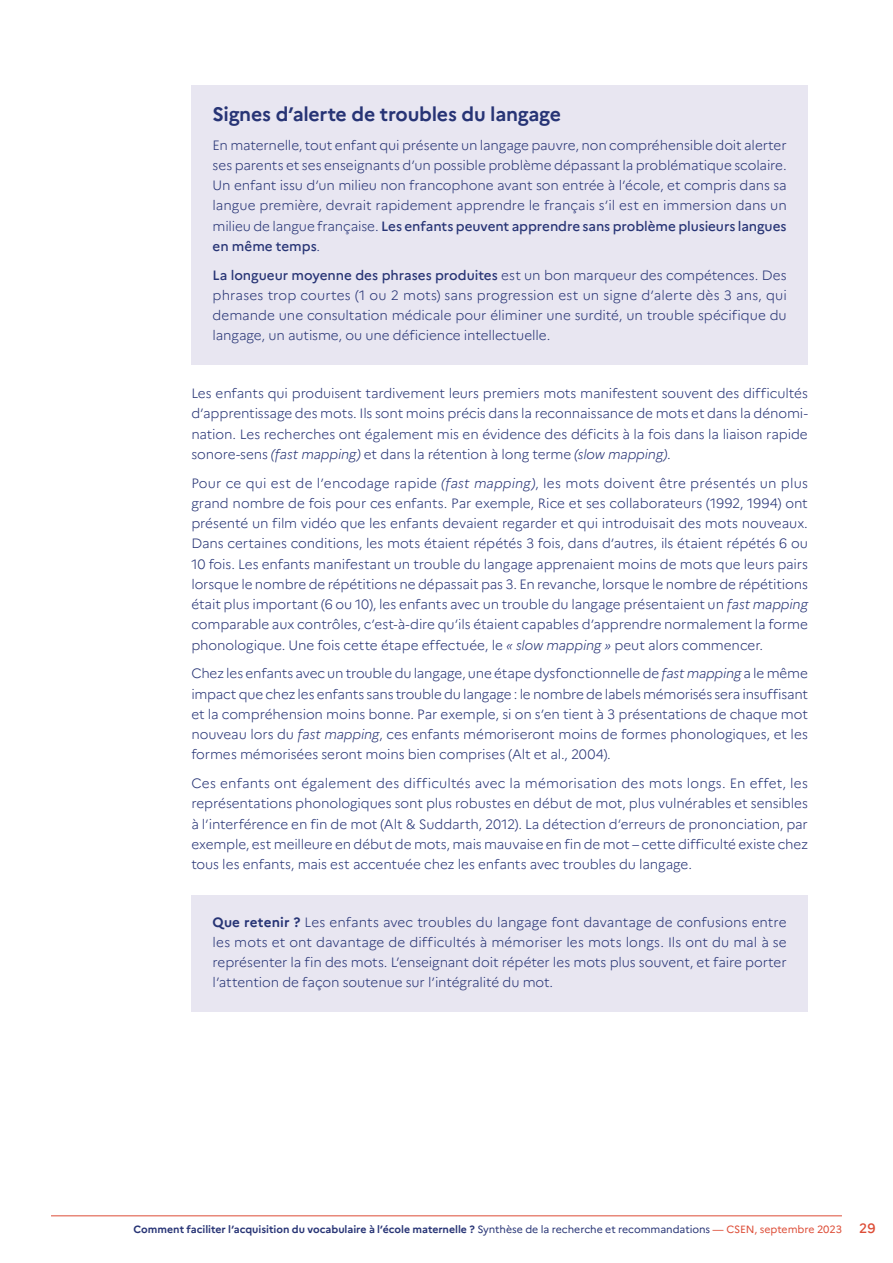
<style>
.page{position:relative;width:893px;height:1263px;background:#fff}
.page>*{position:absolute;margin:0;border:0;box-sizing:border-box;transform-origin:0 0}
.t1{font:700 19.5px "Marianne";letter-spacing:-.015em;color:#273475}
.t2{font:300 13.5px/20.2px "Marianne";letter-spacing:-.005em;color:#273475;text-align:justify}
.t3{font:500 13.5px "Marianne";color:#dd4d37}
.t4{font:700 10.5px "Marianne";color:#273475}
.s1{font-weight:500}
.s2{font-style:italic}
.s3{font-weight:700}
.s4{font-weight:400}
.s5{font-weight:400;color:#dd4d37}
</style>
<div class="page">
<hr style="left:51px;top:1215px;width:791px;height:1px;background:#dd4d37">
<div style="left:191px;top:85px;width:617px;height:62px;background:#e8e6f1"></div>
<div style="left:191px;top:118px;width:617px;height:158px;background:#e8e6f1"></div>
<div style="left:191px;top:248px;width:617px;height:117px;background:#e8e6f1"></div>
<div style="left:191px;top:895px;width:617px;height:117px;background:#e8e6f1"></div>
<h1 class="t1" style="left:213px;top:102px;width:350px">Signes d’alerte de troubles du langage</h1>
<p class="t2" style="left:213px;top:135px;width:576px">En maternelle, tout enfant qui présente un langage pauvre, non compréhensible doit alerter ses parents et ses enseignants d’un possible problème dépassant la problématique scolaire.<br>Un enfant issu d’un milieu non francophone avant son entrée à l’école, et compris dans sa langue première, devrait rapidement apprendre le français s’il est en immersion dans un milieu de langue française. <span class="s1">Les enfants peuvent apprendre sans problème plusieurs langues en même temps</span>.</p>
<p class="t2" style="left:213px;top:265px;width:576px"><span class="s1">La longueur moyenne des phrases produites</span> est un bon marqueur des compétences. Des phrases trop courtes (1 ou 2 mots) sans progression est un signe d’alerte dès 3 ans, qui demande une consultation médicale pour éliminer une surdité, un trouble spécifique du langage, un autisme, ou une déficience intellectuelle.</p>
<p class="t2" style="left:191px;top:383px;width:618px">Les enfants qui produisent tardivement leurs premiers mots manifestent souvent des difficultés d’apprentissage des mots. Ils sont moins précis dans la reconnaissance de mots et dans la dénomi&shy;nation. Les recherches ont également mis en évidence des déficits à la fois dans la liaison rapide sonore-sens <span class="s2">(fast mapping)</span> et dans la rétention à long terme <span class="s2">(slow mapping)</span>.</p>
<p class="t2" style="left:191px;top:472px;width:618px">Pour ce qui est de l’encodage rapide <span class="s2">(fast mapping)</span>, les mots doivent être présentés un plus grand nombre de fois pour ces enfants. Par exemple, Rice et ses collaborateurs (1992, 1994) ont présenté un film vidéo que les enfants devaient regarder et qui introduisait des mots nouveaux.<br>Dans certaines conditions, les mots étaient répétés 3 fois, dans d’autres, ils étaient répétés 6 ou 10 fois. Les enfants manifestant un trouble du langage apprenaient moins de mots que leurs pairs lorsque le nombre de répétitions ne dépassait pas 3. En revanche, lorsque le nombre de répétitions était plus important (6 ou 10), les enfants avec un trouble du langage présentaient un <span class="s2">fast mapping </span>comparable aux contrôles, c’est-à-dire qu’ils étaient capables d’apprendre normalement la forme phonologique. Une fois cette étape effectuée, le <span class="s2">« slow mapping »</span> peut alors commencer.</p>
<p class="t2" style="left:191px;top:663px;width:618px">Chez les enfants avec un trouble du langage, une étape dysfonctionnelle de <span class="s2">fast mapping</span> a le même impact que chez les enfants sans trouble du langage : le nombre de labels mémorisés sera insuffisant et la compréhension moins bonne. Par exemple, si on s’en tient à 3 présentations de chaque mot nouveau lors du <span class="s2">fast mapping</span>, ces enfants mémoriseront moins de formes phonologiques, et les formes mémorisées seront moins bien comprises (Alt et al., 2004).</p>
<p class="t2" style="left:191px;top:773px;width:618px">Ces enfants ont également des difficultés avec la mémorisation des mots longs. En effet, les représentations phonologiques sont plus robustes en début de mot, plus vulnérables et sensibles à l’interférence en fin de mot (Alt &amp; Suddarth, 2012). La détection d’erreurs de prononciation, par exemple, est meilleure en début de mots, mais mauvaise en fin de mot – cette difficulté existe chez tous les enfants, mais est accentuée chez les enfants avec troubles du langage.</p>
<p class="t2" style="left:213px;top:912px;width:576px"><span class="s3">Que retenir ?</span> Les enfants avec troubles du langage font davantage de confusions entre les mots et ont davantage de difficultés à mémoriser les mots longs. Ils ont du mal à se représenter la fin des mots. L’enseignant doit répéter les mots plus souvent, et faire porter l’attention de façon soutenue sur l’intégralité du mot.</p>
<p class="t4" style="left:134px;top:1223px;width:710px">Comment faciliter l’acquisition du vocabulaire à l’école maternelle ? <span class="s4">Synthèse de la recherche et recommandations</span> <span class="s5">— CSEN, septembre 2023</span></p>
<p class="t3" style="left:859px;top:1220px;width:18px">29</p>
</div>
